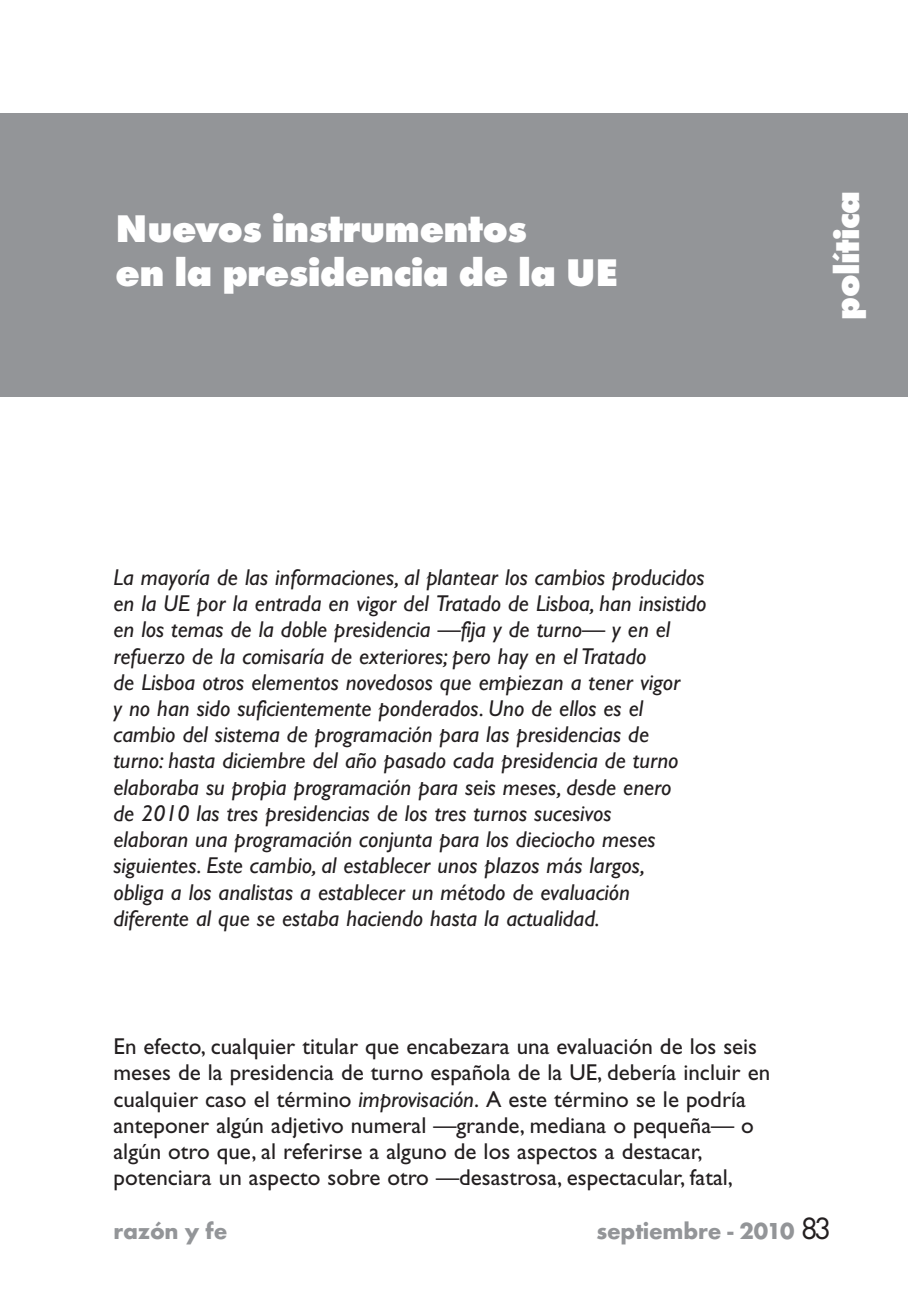
<style>
.page{position:relative;width:908px;height:1304px;background:#fff}
.page>*{position:absolute;margin:0;border:0;box-sizing:border-box;transform-origin:0 0}
.t1{font:800 40px/44px "Futura T";letter-spacing:-.015em;color:#fff}
.t2{font:800 36px "Futura T";letter-spacing:-.015em;color:#fff}
.t3{font:700 24px "Futura T";letter-spacing:-.01em;color:#939598}
.t4{font:italic 23px/26.2px "Gill Sans";color:#231f20}
.t5{font:23px/26.2px "Gill Sans";color:#231f20}
.s1{font-style:italic}
.s2{font-weight:400;font-size:32px;color:#231f20}
</style>
<div class="page">
<div style="left:0;top:113px;width:907px;height:284px;background:#939598"></div>
<h1 class="t1" style="left:115px;top:210px;width:503px">Nuevos instrumentos<br>en la presidencia de la UE</h1>
<h2 class="t2" style="left:832px;top:320px;width:130px;rotate:-90deg">política</h2>
<p class="t4" style="left:113px;top:567px;width:594px">La mayoría de las informaciones, al plantear los cambios producidos en la UE por la entrada en vigor del Tratado de Lisboa, han insistido en los temas de la doble presidencia —fija y de turno— y en el refuerzo de la comisaría de exteriores; pero hay en el Tratado<br>de Lisboa otros elementos novedosos que empiezan a tener vigor<br>y no han sido suficientemente ponderados. Uno de ellos es el cambio del sistema de programación para las presidencias de<br>turno: hasta diciembre del año pasado cada presidencia de turno elaboraba su propia programación para seis meses, desde enero<br>de 2010 las tres presidencias de los tres turnos sucesivos<br>elaboran una programación conjunta para los dieciocho meses siguientes. Este cambio, al establecer unos plazos más largos,<br>obliga a los analistas a establecer un método de evaluación diferente al que se estaba haciendo hasta la actualidad.</p>
<p class="t5" style="left:113px;top:1036px;width:658px">En efecto, cualquier titular que encabezara una evaluación de los seis meses de la presidencia de turno española de la UE, debería incluir en cualquier caso el término <span class="s1">improvisación</span>. A este término se le podría anteponer algún adjetivo numeral —grande, mediana o pequeña— o algún otro que, al referirse a alguno de los aspectos a destacar, potenciara un aspecto sobre otro —desastrosa, espectacular, fatal,</p>
<p class="t3" style="left:113px;top:1221px;width:115px">razón y fe</p>
<p class="t3" style="left:596px;top:1221px;width:237px">septiembre - 2010 <span class="s2">83</span></p>
</div>
